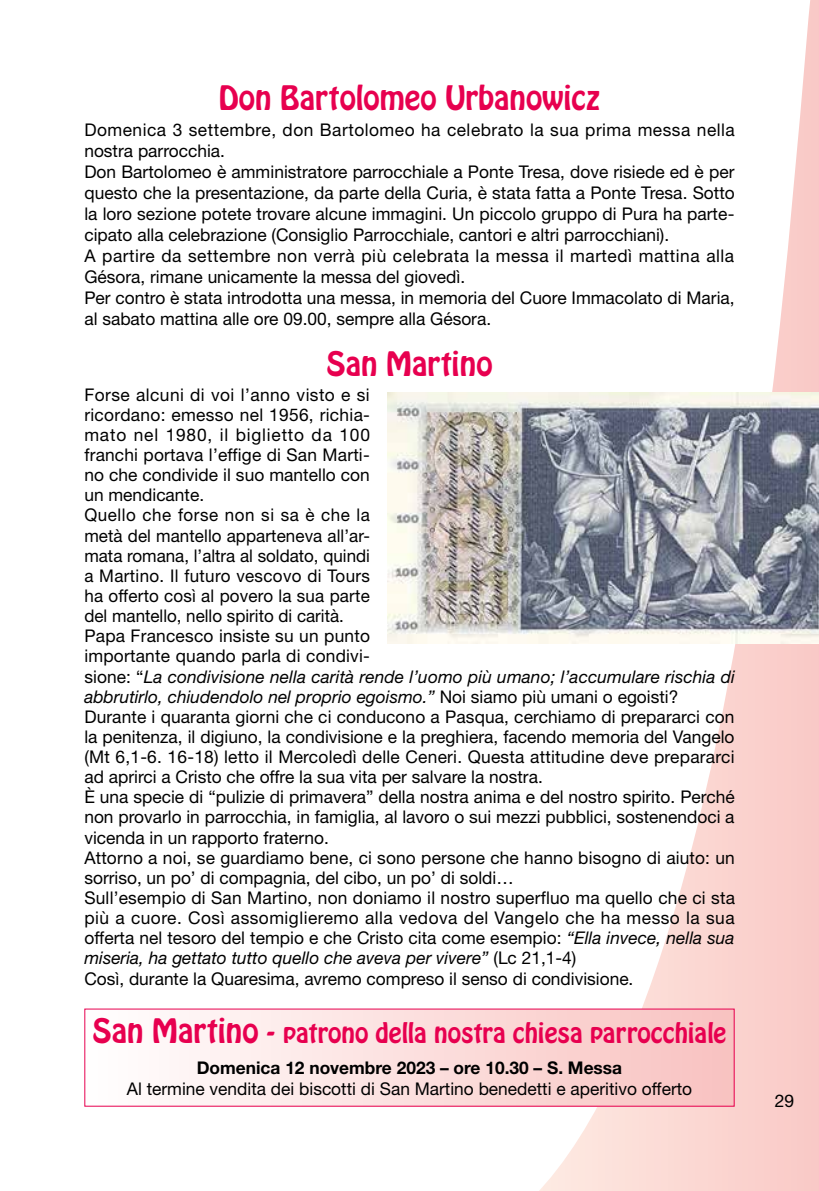
<style>
.page{position:relative;width:819px;height:1191px;background:#fff}
.page>*{position:absolute;margin:0;border:0;box-sizing:border-box;transform-origin:0 0}
.t1{font:29.75px "Hobo Std";color:#e7004f}
.t2{font:24.5px "Hobo Std";color:#e7004f}
.t3{font:17.5px/20.1px "Helvetica Neue LT Std";color:#000}
.t4{font:700 17.5px "Helvetica Neue LT Std";color:#000}
.s1{font-style:italic}
.s2{font-size:29.75px}
</style>
<div class="page">
<svg style="left:439px;top:0;width:380px;height:1191px"></svg>
<div style="left:85px;top:1009px;width:649px;height:97px;background:linear-gradient(to right,#fffffe,#f8c2c0)"></div>
<img style="left:387px;top:392px;width:432px;height:251px">
<h1 class="t1" style="left:219px;top:77px;width:382px">Don Bartolomeo Urbanowicz</h1>
<p class="t3" style="left:84px;top:119px;width:652px;line-height:21px">Domenica 3 settembre, don Bartolomeo ha celebrato la sua prima messa nella nostra parrocchia.<br>Don Bartolomeo è amministratore parrocchiale a Ponte Tresa, dove risiede ed è per questo che la presentazione, da parte della Curia, è stata fatta a Ponte Tresa. Sotto la loro sezione potete trovare alcune immagini. Un piccolo gruppo di Pura ha parte&shy;cipato alla celebrazione (Consiglio Parrocchiale, cantori e altri parrocchiani).<br>A partire da settembre non verrà più celebrata la messa il martedì mattina alla Gésora, rimane unicamente la messa del giovedì.<br>Per contro è stata introdotta una messa, in memoria del Cuore Immacolato di Maria, al sabato mattina alle ore 09.00, sempre alla Gésora.</p>
<h1 class="t1" style="left:326px;top:343px;width:167px">San Martino</h1>
<p class="t3" style="left:84px;top:384px;width:652px">Forse alcuni di voi l’anno visto e si<br>ricordano: emesso nel 1956, richia-<br>mato nel 1980, il biglietto da 100<br>franchi portava l’effige di San Marti-<br>no che condivide il suo mantello con<br>un mendicante.<br>Quello che forse non si sa è che la<br>metà del mantello apparteneva all’ar-<br>mata romana, l’altra al soldato, quindi<br>a Martino. Il futuro vescovo di Tours<br>ha offerto così al povero la sua parte<br>del mantello, nello spirito di carità.<br>Papa Francesco insiste su un punto<br>importante quando parla di condivi-<br>sione: “<span class="s1">La condivisione nella carità rende l’uomo più umano; l’accumulare rischia di abbrutirlo, chiudendolo nel proprio egoismo.”</span> Noi siamo più umani o egoisti?<br>Durante i quaranta giorni che ci conducono a Pasqua, cerchiamo di prepararci con la penitenza, il digiuno, la condivisione e la preghiera, facendo memoria del Vangelo (Mt 6,1-6. 16-18) letto il Mercoledì delle Ceneri. Questa attitudine deve prepararci ad aprirci a Cristo che offre la sua vita per salvare la nostra.<br>È una specie di “pulizie di primavera” della nostra anima e del nostro spirito. Perché non provarlo in parrocchia, in famiglia, al lavoro o sui mezzi pubblici, sostenendoci a vicenda in un rapporto fraterno.<br>Attorno a noi, se guardiamo bene, ci sono persone che hanno bisogno di aiuto: un sorriso, un po’ di compagnia, del cibo, un po’ di soldi…<br>Sull’esempio di San Martino, non doniamo il nostro superfluo ma quello che ci sta più a cuore. Così assomiglieremo alla vedova del Vangelo che ha messo la sua offerta nel tesoro del tempio e che Cristo cita come esempio: <span class="s1">“Ella invece, nella sua miseria, ha gettato tutto quello che aveva per vivere”</span> (Lc 21,1-4)<br>Così, durante la Quaresima, avremo compreso il senso di condivisione.</p>
<h2 class="t2" style="left:92px;top:1015px;width:635px"><span class="s2">San Martino -</span> patrono della nostra chiesa parrocchiale</h2>
<p class="t4" style="left:197px;top:1056px;width:427px">Domenica 12 novembre 2023 – ore 10.30 – S. Messa</p>
<p class="t3" style="left:127px;top:1078px;width:567px">Al termine vendita dei biscotti di San Martino benedetti e aperitivo offerto</p>
<p class="t3" style="left:774px;top:1090px;width:21px">29</p>
</div>
